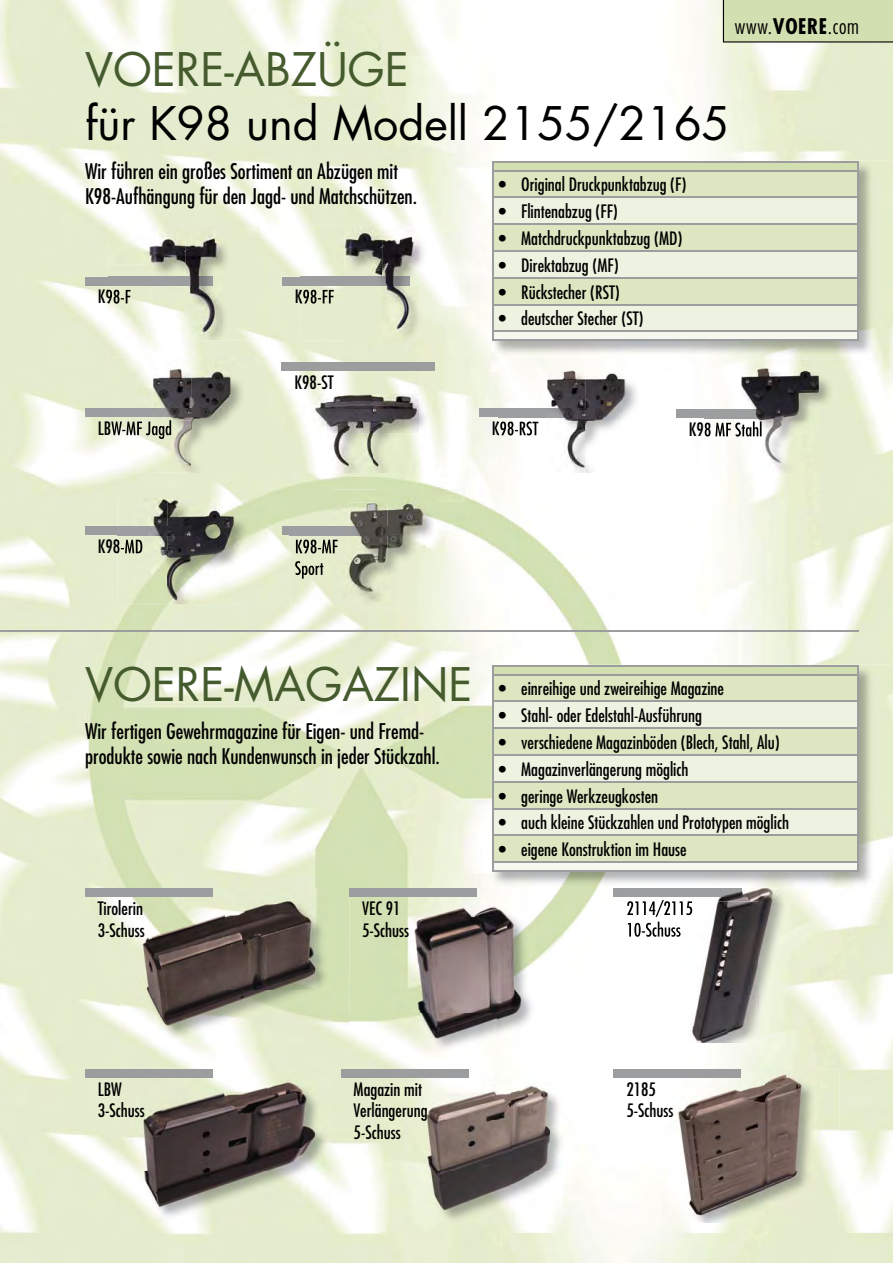
<style>
.page{position:relative;width:893px;height:1263px;background:#fff}
.page>*{position:absolute;margin:0;border:0;box-sizing:border-box;transform-origin:0 0}
.t1{font:45px "Futura";color:#455b2e}
.t2{font:45px "Futura";color:#000}
.t3{font:condensed 21px/25.2px "Futura";color:#000}
.t4{font:300 condensed 21px "Futura";letter-spacing:.03em;color:#000}
.t5{font:condensed 18px/21.6px "Futura";color:#000}
.s1{font-weight:700}
</style>
<div class="page">
<img style="left:0;top:0;width:893px;height:1263px">
<div style="left:723px;top:0;width:170px;height:43px;background:#d2dfb1"></div>
<div style="left:85px;top:527px;width:115px;height:8px;background:#9c9d9f"></div>
<img style="left:118px;top:490px;width:150px;height:113px">
<img style="left:118px;top:527px;width:82px;height:8px">
<img style="left:118px;top:540px;width:24px;height:13px">
<div style="left:282px;top:527px;width:115px;height:8px;background:#9c9d9f"></div>
<img style="left:289px;top:489px;width:88px;height:38px">
<img style="left:377px;top:489px;width:88px;height:14px">
<img style="left:289px;top:535px;width:60px;height:69px">
<img style="left:296px;top:540px;width:42px;height:13px">
<img style="left:295px;top:561px;width:28px;height:18px">
<img style="left:349px;top:503px;width:116px;height:101px">
<img style="left:349px;top:527px;width:48px;height:8px">
<div style="left:282px;top:277px;width:128px;height:8px;background:#9c9d9f"></div>
<img style="left:345px;top:233px;width:120px;height:108px">
<img style="left:300px;top:226px;width:53px;height:38px">
<img style="left:352px;top:226px;width:105px;height:7px">
<img style="left:300px;top:264px;width:45px;height:77px">
<img style="left:300px;top:277px;width:110px;height:8px">
<img style="left:300px;top:290px;width:34px;height:14px">
<div style="left:85px;top:277px;width:128px;height:8px;background:#9c9d9f"></div>
<img style="left:149px;top:237px;width:119px;height:104px">
<img style="left:109px;top:227px;width:50px;height:37px">
<img style="left:159px;top:227px;width:100px;height:10px">
<img style="left:109px;top:264px;width:40px;height:75px">
<img style="left:109px;top:277px;width:40px;height:8px">
<img style="left:109px;top:290px;width:22px;height:14px">
<img style="left:149px;top:237px;width:110px;height:102px">
<div style="left:479px;top:409px;width:119px;height:8px;background:#9c9d9f"></div>
<img style="left:499px;top:372px;width:48px;height:100px">
<img style="left:499px;top:409px;width:48px;height:8px">
<img style="left:499px;top:421px;width:39px;height:14px">
<img style="left:547px;top:372px;width:115px;height:100px">
<div style="left:676px;top:410px;width:98px;height:8px;background:#9c9d9f"></div>
<img style="left:704px;top:372px;width:37px;height:49px">
<img style="left:704px;top:421px;width:155px;height:51px">
<img style="left:704px;top:410px;width:37px;height:8px">
<img style="left:741px;top:372px;width:118px;height:50px">
<img style="left:741px;top:421px;width:21px;height:15px">
<div style="left:85px;top:408px;width:119px;height:9px;background:#9c9d9f"></div>
<img style="left:112px;top:358px;width:52px;height:38px">
<img style="left:164px;top:358px;width:104px;height:10px">
<img style="left:112px;top:396px;width:41px;height:24px">
<img style="left:112px;top:420px;width:156px;height:52px">
<img style="left:112px;top:408px;width:41px;height:9px">
<img style="left:153px;top:368px;width:115px;height:52px">
<img style="left:153px;top:420px;width:18px;height:19px">
<img style="left:282px;top:357px;width:183px;height:115px">
<div style="left:282px;top:363px;width:153px;height:8px;background:#9c9d9f"></div>
<img style="left:491px;top:161px;width:402px;height:211px">
<img style="left:499px;top:358px;width:163px;height:14px">
<img style="left:704px;top:360px;width:155px;height:12px">
<div style="left:493px;top:162px;width:365px;height:9px;background:#d2dfb1"></div>
<svg style="left:493px;top:171px;width:365px;height:26px;background:#d6e0be"></svg>
<svg style="left:493px;top:198px;width:365px;height:133px;background:#e3ead2"></svg>
<div style="left:493px;top:331px;width:365px;height:9px;background:#f6f8f0"></div>
<hr style="left:492px;top:162px;width:367px;height:1px;background:#9c9d9f">
<hr style="left:492px;top:170px;width:367px;height:1px;background:#9c9d9f">
<hr style="left:492px;top:197px;width:367px;height:1px;background:#9c9d9f">
<hr style="left:492px;top:224px;width:367px;height:1px;background:#9c9d9f">
<hr style="left:492px;top:250px;width:367px;height:2px;background:#9c9d9f">
<hr style="left:492px;top:277px;width:367px;height:1px;background:#9c9d9f">
<hr style="left:492px;top:304px;width:367px;height:1px;background:#9c9d9f">
<hr style="left:492px;top:331px;width:367px;height:1px;background:#9c9d9f">
<svg style="left:492px;top:163px;width:1px;height:176px"></svg>
<svg style="left:858px;top:163px;width:1px;height:176px"></svg>
<hr style="left:492px;top:339px;width:367px;height:1px;background:#9c9d9f">
<hr style="left:0;top:631px;width:859px;height:1px;background:#9c9d9f">
<img style="left:491px;top:665px;width:402px;height:236px">
<div style="left:493px;top:666px;width:365px;height:8px;background:#d2dfb1"></div>
<div style="left:493px;top:675px;width:365px;height:187px;background:#dce6c1"></div>
<svg style="left:493px;top:702px;width:365px;height:133px;background:#e3ead1"></svg>
<div style="left:493px;top:862px;width:365px;height:9px;background:#f6f8f0"></div>
<hr style="left:492px;top:665px;width:367px;height:2px;background:#9c9d9f">
<hr style="left:492px;top:674px;width:367px;height:1px;background:#9c9d9f">
<hr style="left:492px;top:701px;width:367px;height:1px;background:#9c9d9f">
<hr style="left:492px;top:728px;width:367px;height:1px;background:#9c9d9f">
<hr style="left:492px;top:754px;width:367px;height:1px;background:#9c9d9f">
<hr style="left:492px;top:781px;width:367px;height:1px;background:#9c9d9f">
<hr style="left:492px;top:808px;width:367px;height:1px;background:#9c9d9f">
<hr style="left:492px;top:835px;width:367px;height:1px;background:#9c9d9f">
<hr style="left:492px;top:862px;width:367px;height:1px;background:#9c9d9f">
<svg style="left:492px;top:667px;width:1px;height:203px"></svg>
<svg style="left:858px;top:667px;width:1px;height:203px"></svg>
<hr style="left:492px;top:870px;width:367px;height:1px;background:#9c9d9f">
<img style="left:817px;top:1069px;width:22px;height:154px">
<img style="left:662px;top:1069px;width:155px;height:154px">
<img style="left:120px;top:1068px;width:210px;height:155px">
<img style="left:408px;top:1069px;width:178px;height:154px">
<img style="left:409px;top:1069px;width:154px;height:154px">
<div style="left:614px;top:1069px;width:127px;height:8px;background:#9c9d9f"></div>
<div style="left:85px;top:1069px;width:128px;height:8px;background:#9c9d9f"></div>
<div style="left:341px;top:1069px;width:127px;height:8px;background:#9c9d9f"></div>
<img style="left:120px;top:888px;width:210px;height:154px">
<img style="left:349px;top:888px;width:147px;height:168px">
<img style="left:496px;top:901px;width:99px;height:155px">
<img style="left:491px;top:888px;width:104px;height:13px">
<div style="left:349px;top:888px;width:128px;height:9px;background:#9c9d9f"></div>
<div style="left:85px;top:888px;width:128px;height:9px;background:#9c9d9f"></div>
<div style="left:614px;top:888px;width:127px;height:9px;background:#9c9d9f"></div>
<img style="left:626px;top:901px;width:233px;height:141px">
<svg style="left:846px;top:888px;width:13px;height:13px"></svg>
<img style="left:627px;top:888px;width:219px;height:13px">
<img style="left:627px;top:888px;width:114px;height:9px">
<img style="left:627px;top:900px;width:65px;height:17px">
<img style="left:628px;top:922px;width:53px;height:15px">
<h1 class="t1" style="left:85px;top:39px;width:325px">VOERE-ABZÜGE</h1>
<h1 class="t2" style="left:85px;top:93px;width:646px">für K98 und Modell 2155/2165</h1>
<p class="t3" style="left:85px;top:158px;width:334px">Wir führen ein großes Sortiment an Abzügen mit<br>K98-Aufhängung für den Jagd- und Matchschützen.</p>
<p class="t5" style="left:499px;top:174px;width:189px">• Original Druckpunktabzug (F)</p>
<p class="t5" style="left:499px;top:200px;width:121px">• Flintenabzug (FF)</p>
<p class="t5" style="left:499px;top:227px;width:185px">• Matchdruckpunktabzug (MD)</p>
<p class="t5" style="left:499px;top:254px;width:122px">• Direktabzug (MF)</p>
<p class="t5" style="left:499px;top:281px;width:123px">• Rückstecher (RST)</p>
<p class="t5" style="left:499px;top:308px;width:146px">• deutscher Stecher (ST)</p>
<p class="t4" style="left:735px;top:13px;width:125px">www.<span class="s1">VOERE</span>.com</p>
<p class="t5" style="left:295px;top:372px;width:40px">K98-ST</p>
<p class="t5" style="left:98px;top:535px;width:47px">K98-MD</p>
<h1 class="t1" style="left:85px;top:653px;width:389px">VOERE-MAGAZINE</h1>
<p class="t3" style="left:85px;top:718px;width:356px">Wir fertigen Gewehrmagazine für Eigen- und Fremd&shy;produkte sowie nach Kundenwunsch in jeder Stückzahl.</p>
<p class="t5" style="left:98px;top:897px;width:49px">Tirolerin<br>3-Schuss</p>
<p class="t5" style="left:362px;top:897px;width:49px">VEC 91<br>5-Schuss</p>
<p class="t5" style="left:499px;top:677px;width:227px">• einreihige und zweireihige Magazine</p>
<p class="t5" style="left:499px;top:704px;width:205px">• Stahl- oder Edelstahl-Ausführung</p>
<p class="t5" style="left:499px;top:731px;width:283px">• verschiedene Magazinböden (Blech, Stahl, Alu)</p>
<p class="t5" style="left:499px;top:758px;width:191px">• Magazinverlängerung möglich</p>
<p class="t5" style="left:499px;top:785px;width:161px">• geringe Werkzeugkosten</p>
<p class="t5" style="left:499px;top:811px;width:292px">• auch kleine Stückzahlen und Prototypen möglich</p>
<p class="t5" style="left:499px;top:838px;width:190px">• eigene Konstruktion im Hause</p>
<p class="t5" style="left:98px;top:1078px;width:49px">LBW<br>3-Schuss</p>
<p class="t5" style="left:354px;top:1078px;width:76px">Magazin mit<br>Verlängerung<br>5-Schuss</p>
<p class="t5" style="left:626px;top:1078px;width:49px">2185<br>5-Schuss</p>
</div>
